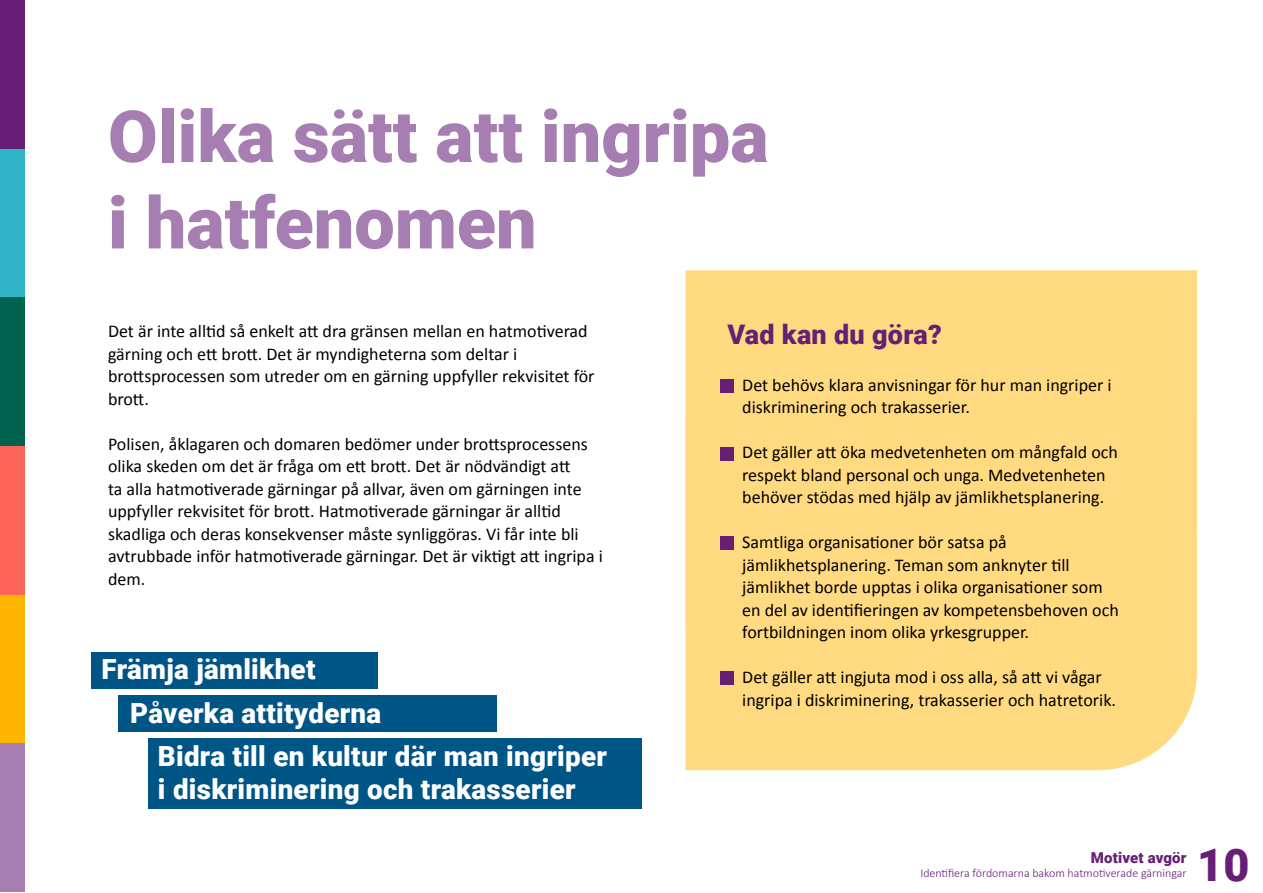
<style>
.page{position:relative;width:1263px;height:893px;background:#fff}
.page>*{position:absolute;margin:0;border:0;box-sizing:border-box;transform-origin:0 0}
.Otsikko_violetti{font:900 72px/86.4px "Roboto";color:#a67eb1}
.t1{font:900 45px "Roboto";color:#671e75}
.t2{font:900 27.75px/33.3px "Roboto";letter-spacing:.01em;color:#fff}
.Infoboksin_otsikko{font:900 27px "Roboto";letter-spacing:.01em;color:#671e75}
.Leipis{font:18px/22.5px "Calibri";color:#000}
.Infoboksin_leipis{font:18px/22.5px "Calibri";color:#000}
.t3{font:900 15px "Roboto";letter-spacing:.01em;color:#671e75}
.t4{font:300 12px "Calibri";color:#671e75}
</style>
<div class="page">
<div style="left:0;top:0;width:25px;height:149px;background:#671e75"></div>
<div style="left:0;top:149px;width:25px;height:148px;background:#32b4c8"></div>
<div style="left:0;top:297px;width:25px;height:149px;background:#00634f"></div>
<div style="left:0;top:446px;width:25px;height:149px;background:#ff645a"></div>
<div style="left:0;top:595px;width:25px;height:148px;background:#ffb600"></div>
<div style="left:0;top:743px;width:25px;height:149px;background:#a67eb1"></div>
<div style="left:118px;top:695px;width:378px;height:36px;background:#005587"></div>
<div style="left:148px;top:739px;width:494px;height:70px;background:#005587"></div>
<div style="left:91px;top:653px;width:287px;height:36px;background:#005587"></div>
<div style="left:685px;top:270px;width:512px;height:146px;background:#ffda80"></div>
<div style="left:685px;top:416px;width:512px;height:354px;background:#ffda80"></div>
<div style="left:720px;top:380px;width:13px;height:13px;background:#671e75"></div>
<div style="left:720px;top:447px;width:13px;height:14px;background:#671e75"></div>
<div style="left:720px;top:671px;width:13px;height:13px;background:#671e75"></div>
<div style="left:720px;top:536px;width:13px;height:13px;background:#671e75"></div>
<p class="Otsikko_violetti" style="left:108px;top:91px;width:662px">Olika sätt att ingripa i hatfenomen</p>
<p class="Leipis" style="left:108px;top:319px;width:488px">Det är inte alltid så enkelt att dra gränsen mellan en hatmotiverad gärning och ett brott. Det är myndigheterna som deltar i brottsprocessen som utreder om en gärning uppfyller rekvisitet för brott.</p>
<p class="Leipis" style="left:108px;top:432px;width:496px">Polisen, åklagaren och domaren bedömer under brottsprocessens olika skeden om det är fråga om ett brott. Det är nödvändigt att<br>ta alla hatmotiverade gärningar på allvar, även om gärningen inte uppfyller rekvisitet för brott. Hatmotiverade gärningar är alltid skadliga och deras konsekvenser måste synliggöras. Vi får inte bli avtrubbade inför hatmotiverade gärningar. Det är viktigt att ingripa i dem.</p>
<p class="t2" style="left:102px;top:651px;width:215px">Främja jämlikhet</p>
<p class="t2" style="left:130px;top:695px;width:253px">Påverka attityderna</p>
<p class="t2" style="left:158px;top:738px;width:450px">Bidra till en kultur där man ingriper i diskriminering och trakasserier</p>
<p class="Infoboksin_otsikko" style="left:727px;top:316px;width:216px">Vad kan du göra?</p>
<p class="Infoboksin_leipis" style="left:742px;top:373px;width:371px">Det behövs klara anvisningar för hur man ingriper i diskriminering och trakasserier.</p>
<p class="Infoboksin_leipis" style="left:742px;top:440px;width:377px">Det gäller att öka medvetenheten om mångfald och respekt bland personal och unga. Medvetenheten behöver stödas med hjälp av jämlikhetsplanering.</p>
<p class="Infoboksin_leipis" style="left:742px;top:530px;width:378px">Samtliga organisationer bör satsa på jämlikhetsplanering. Teman som anknyter till jämlikhet borde upptas i olika organisationer som en del av identifieringen av kompetensbehoven och fortbildningen inom olika yrkesgrupper.</p>
<p class="Infoboksin_leipis" style="left:742px;top:665px;width:375px">Det gäller att ingjuta mod i oss alla, så att vi vågar ingripa i diskriminering, trakasserier och hatretorik.</p>
<p class="t3" style="left:1091px;top:847px;width:97px">Motivet avgör</p>
<p class="t4" style="left:920px;top:865px;width:268px">Identifiera fördomarna bakom hatmotiverade gärningar</p>
<h2 class="t1" style="left:1197px;top:833px;width:54px">10</h2>
</div>
